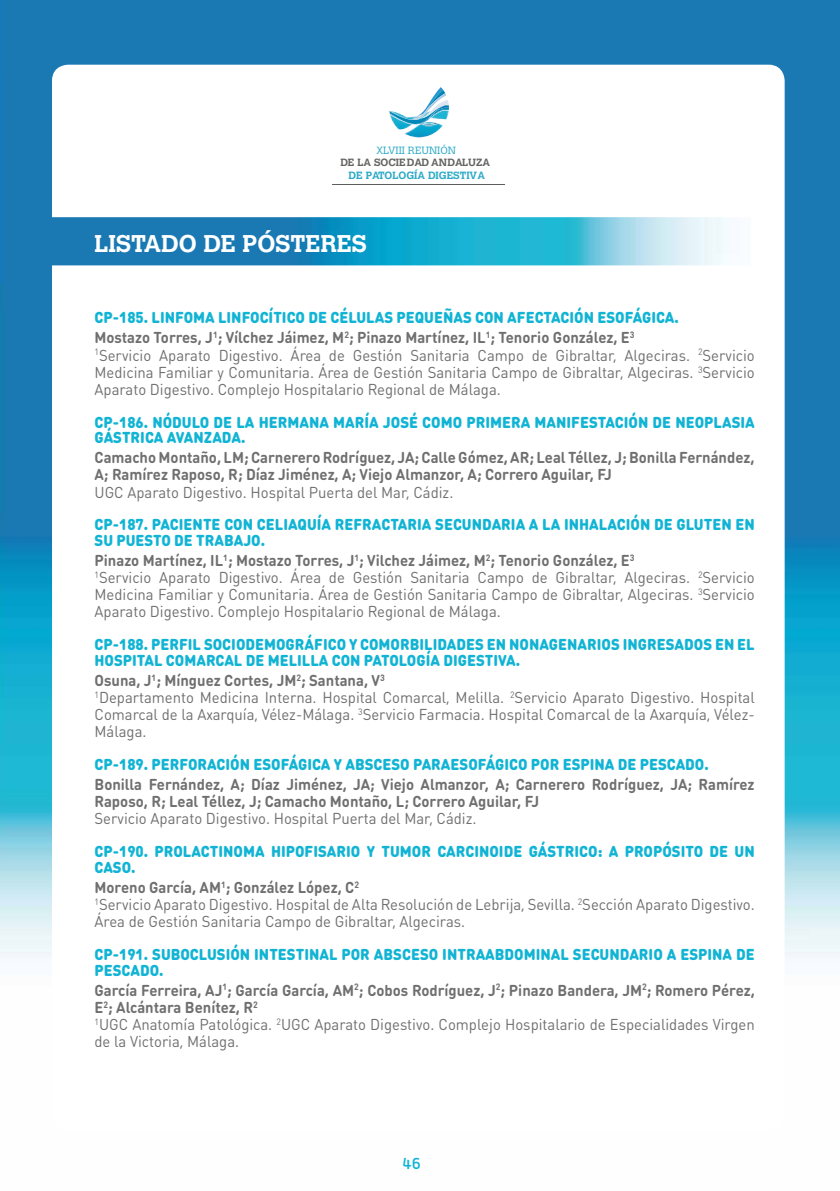
<style>
.page{position:relative;width:840px;height:1191px;background:#fff}
.page>*{position:absolute;margin:0;border:0;box-sizing:border-box;transform-origin:0 0}
.t1{font:700 24px "Calvert MT Std";color:#fff}
.t2{font:500 16px "Alwyn";color:#11b4d4}
.t3{font:15.6px/17.2px "DIN Round Pro";color:#706f6f;scale:.95 1}
.t4{font:900 15.6px/15.6px "DIN Round Pro";color:#11b4d4;scale:.95 1}
.t5{font:700 15.6px/17.2px "DIN Round Pro";color:#706f6f;scale:.95 1}
.t6{font:700 10.4px "Calvert MT Std";color:#646462}
.t7{font:700 10.4px "Calvert MT Std";color:#2daac7}
.t8{font:300 10.4px "Calvert MT Std";color:#2daac7}
.s1{font-weight:900;color:#11b4d4}
.s2{font-weight:700}
</style>
<div class="page">
<img style="left:0;top:0;width:839px;height:958px">
<div style="left:52px;top:65px;width:732px;height:1065px;background:#fff;border-radius:16px"></div>
<hr style="left:332px;top:185px;width:172px;height:1px;background:#5e5c5d">
<img style="left:413px;top:124px;width:29px;height:1px">
<svg style="left:389px;top:87px;width:59px;height:37px"></svg>
<img style="left:51px;top:217px;width:677px;height:48px">
<p class="t8" style="left:376px;top:144px;width:81px">XLVIII REUNIÓN</p>
<p class="t6" style="left:340px;top:156px;width:151px">DE LA SOCIEDAD ANDALUZA</p>
<p class="t7" style="left:348px;top:168px;width:138px">DE PATOLOGÍA DIGESTIVA</p>
<h1 class="t1" style="left:94px;top:229px;width:273px">LISTADO DE PÓSTERES</h1>
<p class="t5" style="left:94px;top:307px;width:616px;line-height:20px"><span class="s1">CP-185. LINFOMA LINFOCÍTICO DE CÉLULAS PEQUEÑAS CON AFECTACIÓN ESOFÁGICA.<br></span>Mostazo Torres, J<sup>1</sup>; Vílchez Jáimez, M<sup>2</sup>; Pinazo Martínez, IL<sup>1</sup>; Tenorio González, E<sup>3</sup></p>
<p class="t3" style="left:94px;top:346px;width:696px;text-align:justify"><sup>1</sup>Servicio Aparato Digestivo. Área de Gestión Sanitaria Campo de Gibraltar, Algeciras. <sup>2</sup>Servicio Medicina Familiar y Comunitaria. Área de Gestión Sanitaria Campo de Gibraltar, Algeciras. <sup>3</sup>Servicio Aparato Digestivo. Complejo Hospitalario Regional de Málaga.</p>
<p class="t4" style="left:94px;top:413px;width:696px">CP-186. NÓDULO DE LA HERMANA MARÍA JOSÉ COMO PRIMERA MANIFESTACIÓN DE NEOPLASIA<br>GÁSTRICA AVANZADA.</p>
<p class="t5" style="left:94px;top:448px;width:695px">Camacho Montaño, LM; Carnerero Rodríguez, JA; Calle Gómez, AR; Leal Téllez, J; Bonilla Fernández,<br>A; Ramírez Raposo, R; Díaz Jiménez, A; Viejo Almanzor, A; Correro Aguilar, FJ</p>
<p class="t3" style="left:94px;top:483px;width:379px">UGC Aparato Digestivo. Hospital Puerta del Mar, Cádiz.</p>
<p class="t4" style="left:94px;top:516px;width:696px">CP-187. PACIENTE CON CELIAQUÍA REFRACTARIA SECUNDARIA A LA INHALACIÓN DE GLUTEN EN<br>SU PUESTO DE TRABAJO.</p>
<p class="t3" style="left:94px;top:551px;width:696px"><span class="s2">Pinazo Martínez, IL</span><sup>1</sup><span class="s2">; Mostazo Torres, J</span><sup>1</sup><span class="s2">; Vilchez Jáimez, M</span><sup>2</sup><span class="s2">; Tenorio González, E</span><sup>3<br></sup><sup>1</sup>Servicio Aparato Digestivo. Área de Gestión Sanitaria Campo de Gibraltar, Algeciras. <sup>2</sup>Servicio Medicina Familiar y Comunitaria. Área de Gestión Sanitaria Campo de Gibraltar, Algeciras. <sup>3</sup>Servicio Aparato Digestivo. Complejo Hospitalario Regional de Málaga.</p>
<p class="t4" style="left:94px;top:636px;width:696px">CP-188. PERFIL SOCIODEMOGRÁFICO Y COMORBILIDADES EN NONAGENARIOS INGRESADOS EN EL<br>HOSPITAL COMARCAL DE MELILLA CON PATOLOGÍA DIGESTIVA.</p>
<p class="t3" style="left:94px;top:671px;width:696px"><span class="s2">Osuna, J</span><sup>1</sup><span class="s2">; Mínguez Cortes, JM</span><sup>2</sup><span class="s2">; Santana, V</span><sup>3<br></sup><sup>1</sup>Departamento Medicina Interna. Hospital Comarcal, Melilla. <sup>2</sup>Servicio Aparato Digestivo. Hospital Comarcal de la Axarquía, Vélez-Málaga. <sup>3</sup>Servicio Farmacia. Hospital Comarcal de la Axarquía, Vélez-Málaga.</p>
<p class="t4" style="left:94px;top:755px;width:647px">CP-189. PERFORACIÓN ESOFÁGICA Y ABSCESO PARAESOFÁGICO POR ESPINA DE PESCADO.</p>
<p class="t5" style="left:94px;top:775px;width:695px">Bonilla Fernández, A; Díaz Jiménez, JA; Viejo Almanzor, A; Carnerero Rodríguez, JA; Ramírez<br>Raposo, R; Leal Téllez, J; Camacho Montaño, L; Correro Aguilar, FJ</p>
<p class="t3" style="left:94px;top:809px;width:403px">Servicio Aparato Digestivo. Hospital Puerta del Mar, Cádiz.</p>
<p class="t4" style="left:94px;top:843px;width:696px">CP-190. PROLACTINOMA HIPOFISARIO Y TUMOR CARCINOIDE GÁSTRICO: A PROPÓSITO DE UN<br>CASO.</p>
<p class="t3" style="left:94px;top:878px;width:696px"><span class="s2">Moreno García, AM</span><sup>1</sup><span class="s2">; González López, C</span><sup>2<br></sup><sup>1</sup>Servicio Aparato Digestivo. Hospital de Alta Resolución de Lebrija, Sevilla. <sup>2</sup>Sección Aparato Digestivo.<br>Área de Gestión Sanitaria Campo de Gibraltar, Algeciras.</p>
<p class="t4" style="left:94px;top:945px;width:696px">CP-191. SUBOCLUSIÓN INTESTINAL POR ABSCESO INTRAABDOMINAL SECUNDARIO A ESPINA DE<br>PESCADO.</p>
<p class="t3" style="left:94px;top:980px;width:696px"><span class="s2">García Ferreira, AJ</span><sup>1</sup><span class="s2">; García García, AM</span><sup>2</sup><span class="s2">; Cobos Rodríguez, J</span><sup>2</sup><span class="s2">; Pinazo Bandera, JM</span><sup>2</sup><span class="s2">; Romero Pérez, E</span><sup>2</sup><span class="s2">; Alcántara Benítez, R</span><sup>2<br></sup><sup>1</sup>UGC Anatomía Patológica. <sup>2</sup>UGC Aparato Digestivo. Complejo Hospitalario de Especialidades Virgen de la Victoria, Málaga.</p>
<p class="t2" style="left:402px;top:1154px;width:20px">46</p>
</div>
